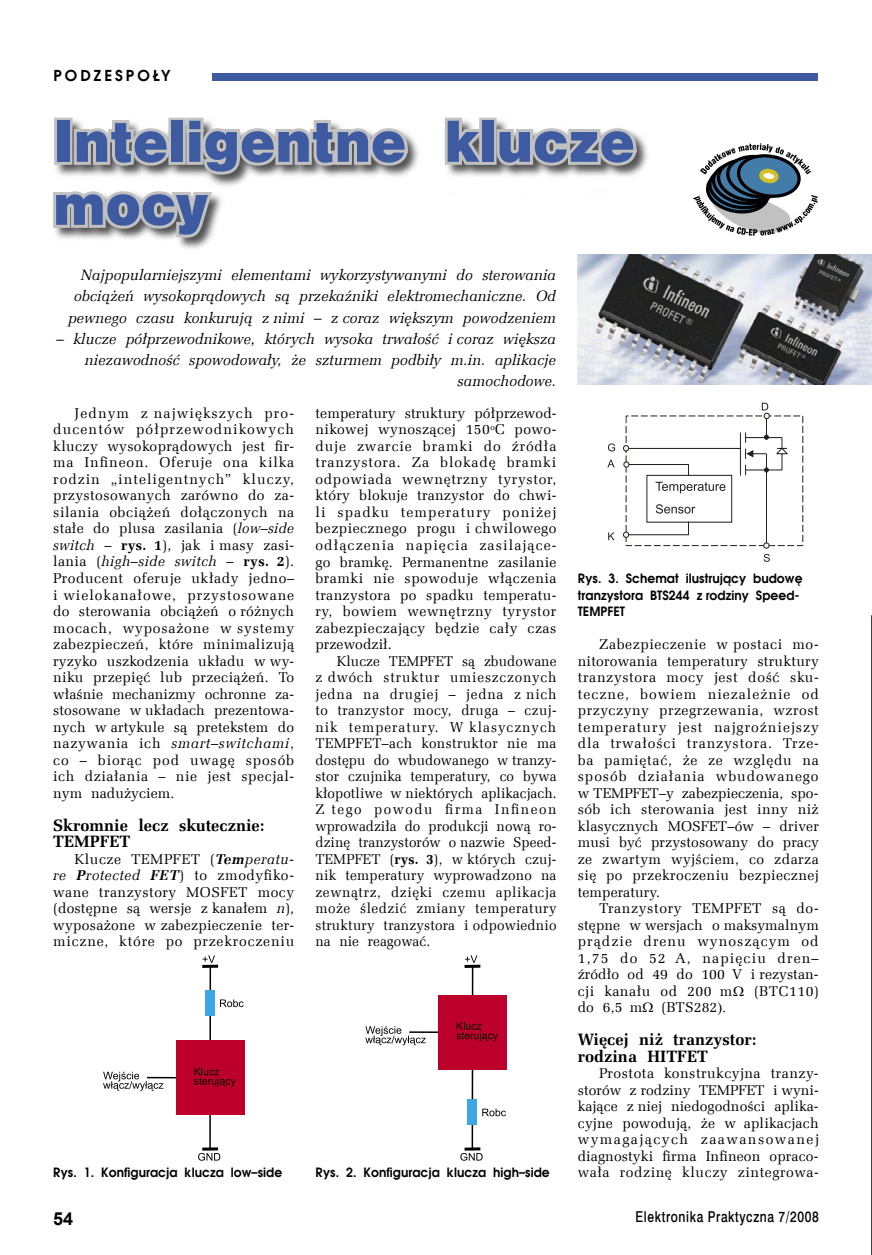
<style>
.page{position:relative;width:872px;height:1255px;background:#fff}
.page>*{position:absolute;margin:0;border:0;box-sizing:border-box;transform-origin:0 0}
.t1{font:52.5px/63px "Swis 721 Blk 2 EU";letter-spacing:.005em;color:#3e5ba1}
.t2{font:700 18px "Arial";color:#000}
.t3{font:700 16.5px/16.5px "Zapf Ellipt EU";letter-spacing:.005em;color:#000}
.t4{font:italic 15px/21px "Zapf Ellipt EU";letter-spacing:.005em;color:#000;text-align:right}
.t5{font:15px "Swis 721 Md EU";letter-spacing:.05em;color:#000;scale:.8 1}
.t6{font:700 15px "Avalon";letter-spacing:.2em;color:#000}
.t7{font:14.25px/16.5px "Zapf Ellipt EU";letter-spacing:.03em;color:#000;text-align:justify}
.t8{font:700 12.75px/16.5px "Avalon";letter-spacing:.005em;color:#000;scale:.96 1}
.s1{font-weight:700}
.s2{font-style:italic}
.s3{font-weight:700;font-style:italic}
</style>
<div class="page">
<div style="left:212px;top:73px;width:606px;height:8px;background:#3e5ba1"></div>
<svg style="left:871px;top:615px;width:1px;height:639px"></svg>
<img style="left:54px;top:117px;width:594px;height:132px">
<div style="left:54px;top:118px;width:18px;height:47px;border:6px solid #c1c1c1"></div>
<svg style="left:71px;top:117px;width:103px;height:53px"></svg>
<div style="left:168px;top:118px;width:18px;height:47px;border:6px solid #c1c1c1"></div>
<svg style="left:183px;top:117px;width:229px;height:61px"></svg>
<svg style="left:442px;top:117px;width:198px;height:53px"></svg>
<svg style="left:53px;top:187px;width:163px;height:54px"></svg>
<svg style="left:693px;top:143px;width:125px;height:93px"></svg>
<img style="left:578px;top:254px;width:294px;height:131px">
<hr style="left:209px;top:966px;width:2px;height:184px;background:#000">
<hr style="left:147px;top:1076px;width:77px;height:2px;background:#000">
<hr style="left:202px;top:1147px;width:16px;height:3px;background:#000">
<hr style="left:202px;top:964px;width:16px;height:3px;background:#000">
<svg style="left:203px;top:955px;width:12px;height:7px"></svg>
<svg style="left:198px;top:1153px;width:22px;height:7px"></svg>
<div style="left:205px;top:990px;width:10px;height:25px;background:#3ca6e6"></div>
<svg style="left:220px;top:999px;width:24px;height:8px"></svg>
<div style="left:176px;top:1040px;width:68px;height:74px;background:#bd002b"></div>
<svg style="left:194px;top:1067px;width:42px;height:19px"></svg>
<svg style="left:103px;top:1071px;width:60px;height:19px"></svg>
<hr style="left:471px;top:966px;width:2px;height:184px;background:#000">
<hr style="left:409px;top:1031px;width:78px;height:2px;background:#000">
<div style="left:438px;top:994px;width:69px;height:75px;background:#bd002b"></div>
<div style="left:468px;top:1099px;width:9px;height:25px;background:#3ca6e6"></div>
<hr style="left:464px;top:1147px;width:16px;height:3px;background:#000">
<hr style="left:464px;top:964px;width:16px;height:3px;background:#000">
<svg style="left:465px;top:955px;width:12px;height:7px"></svg>
<svg style="left:460px;top:1153px;width:22px;height:7px"></svg>
<svg style="left:482px;top:1108px;width:24px;height:8px"></svg>
<svg style="left:456px;top:1022px;width:42px;height:19px"></svg>
<svg style="left:365px;top:1026px;width:61px;height:19px"></svg>
<svg style="left:608px;top:443px;width:7px;height:8px"></svg>
<svg style="left:607px;top:460px;width:7px;height:7px"></svg>
<svg style="left:623px;top:402px;width:180px;height:146px"></svg>
<div style="left:623px;top:531px;width:6px;height:7px;border:1px solid #1f1f1e;border-radius:50%"></div>
<svg style="left:608px;top:532px;width:6px;height:8px"></svg>
<svg style="left:763px;top:554px;width:7px;height:8px"></svg>
<p class="t6" style="left:53px;top:66px;width:119px">PODZESPOŁY</p>
<h1 class="t1" style="left:53px;top:114px;width:583px">Inteligentne klucze mocy</h1>
<p class="t4" style="left:68px;top:265px;width:489px">Najpopularniejszymi elementami wykorzystywanymi do sterowania obciążeń wysokoprądowych są przekaźniki elektromechaniczne. Od pewnego czasu konkurują z nimi – z coraz większym powodzeniem</p>
<p class="t4" style="left:57px;top:328px;width:501px">– klucze półprzewodnikowe, których wysoka trwałość i coraz większa niezawodność spowodowały, że szturmem podbiły m.in. aplikacje samochodowe.</p>
<p class="t7" style="left:315px;top:405px;width:243px">temperatury struktury półprzewod&shy;nikowej wynoszącej 150<sup>o</sup>C powo&shy;duje zwarcie bramki do źródła tranzystora. Za blokadę bramki odpowiada wewnętrzny tyrystor, który blokuje tranzystor do chwi&shy;li spadku temperatury poniżej bezpiecznego progu i chwilowego odłączenia napięcia zasilające&shy;go bramkę. Permanentne zasilanie bramki nie spowoduje włączenia tranzystora po spadku temperatu&shy;ry, bowiem wewnętrzny tyrystor zabezpieczający będzie cały czas przewodził.</p>
<p class="t7" style="left:315px;top:652px;width:243px;text-indent:21px">Klucze TEMPFET są zbudowane z dwóch struktur umieszczonych jedna na drugiej – jedna z nich to tranzystor mocy, druga – czuj&shy;nik temperatury. W klasycznych TEMPFET–ach konstruktor nie ma dostępu do wbudowanego w tranzy&shy;stor czujnika temperatury, co bywa kłopotliwe w niektórych aplikacjach.<br>Z tego powodu firma Infineon wprowadziła do produkcji nową ro&shy;dzinę tranzystorów o nazwie Speed-TEMPFET (<span class="s1">rys. 3</span>), w których czuj&shy;nik temperatury wyprowadzono na zewnątrz, dzięki czemu aplikacja może śledzić zmiany temperatury struktury tranzystora i odpowiednio na nie reagować.</p>
<p class="t7" style="left:53px;top:405px;width:243px;text-indent:21px">Jednym z największych pro&shy;ducentów półprzewodnikowych kluczy wysokoprądowych jest fir&shy;ma Infineon. Oferuje ona kilka rodzin „inteligentnych” kluczy, przystosowanych zarówno do za&shy;silania obciążeń dołączonych na stałe do plusa zasilania (<span class="s2">low–side switch</span> – <span class="s1">rys. 1</span>), jak i masy zasi&shy;lania (<span class="s2">high–side switch</span> – <span class="s1">rys. 2</span>).<br>Producent oferuje układy jedno– i wielokanałowe, przystosowane do sterowania obciążeń o różnych mocach, wyposażone w systemy zabezpieczeń, które minimalizują ryzyko uszkodzenia układu w wy&shy;niku przepięć lub przeciążeń. To właśnie mechanizmy ochronne za&shy;stosowane w układach prezentowa&shy;nych w artykule są pretekstem do nazywania ich <span class="s2">smart–switchami</span>, co – biorąc pod uwagę sposób ich działania – nie jest specjal&shy;nym nadużyciem.</p>
<p class="t3" style="left:53px;top:817px;width:213px">Skromnie lecz skutecznie:<br>TEMPFET</p>
<p class="t7" style="left:53px;top:850px;width:243px;text-indent:21px">Klucze TEMPFET (<span class="s3">Tem</span><span class="s2">peratu&shy;re</span> <span class="s3">P</span><span class="s2">rotected</span> <span class="s3">FET</span>) to zmodyfiko&shy;wane tranzystory MOSFET mocy (dostępne są wersje z kanałem <span class="s2">n</span>), wyposażone w zabezpieczenie ter&shy;miczne, które po przekroczeniu</p>
<p class="t8" style="left:578px;top:570px;width:236px">Rys. 3. Schemat ilustrujący budowę tranzystora BTS244 z rodziny Speed-<br>TEMPFET</p>
<p class="t7" style="left:578px;top:636px;width:243px;text-indent:21px">Zabezpieczenie w postaci mo&shy;nitorowania temperatury struktury tranzystora mocy jest dość sku&shy;teczne, bowiem niezależnie od przyczyny przegrzewania, wzrost temperatury jest najgroźniejszy dla trwałości tranzystora. Trze&shy;ba pamiętać, że ze względu na sposób działania wbudowanego w TEMPFET–y zabezpieczenia, spo&shy;sób ich sterowania jest inny niż klasycznych MOSFET–ów – driver musi być przystosowany do pracy ze zwartym wyjściem, co zdarza się po przekroczeniu bezpiecznej temperatury.</p>
<p class="t7" style="left:578px;top:900px;width:242px;text-indent:21px">Tranzystory TEMPFET są do&shy;stępne w wersjach o maksymalnym prądzie drenu wynoszącym od 1,75 do 52 A, napięciu dren– źródło od 49 do 100 V i rezystan&shy;cji kanału od 200 m</p>
<p class="t7" style="left:754px;top:982px;width:66px">(BTC110)</p>
<p class="t7" style="left:578px;top:999px;width:66px">do 6,5 m</p>
<p class="t7" style="left:661px;top:999px;width:57px">(BTS282</p>
<p class="t3" style="left:578px;top:1031px;width:180px">Więcej niż tranzystor: rodzina HITFET</p>
<p class="t7" style="left:578px;top:1065px;width:243px;text-indent:21px">Prostota konstrukcyjna tranzy&shy;storów z rodziny TEMPFET i wyni&shy;kające z niej niedogodności aplika&shy;cyjne powodują, że w aplikacjach wymagających zaawansowanej diagnostyki firma Infineon opraco-</p>
<p class="t8" style="left:53px;top:1164px;width:240px">Rys. 1. Konfiguracja klucza low–side</p>
<p class="t8" style="left:315px;top:1164px;width:245px">Rys. 2. Konfiguracja klucza high–side</p>
<p class="t7" style="left:578px;top:1164px;width:242px">wała rodzinę kluczy zintegrowa-</p>
<p class="t2" style="left:53px;top:1206px;width:22px">54</p>
<p class="t5" style="left:635px;top:1207px;width:230px">Elektronika Praktyczna 7/2008</p>
</div>
